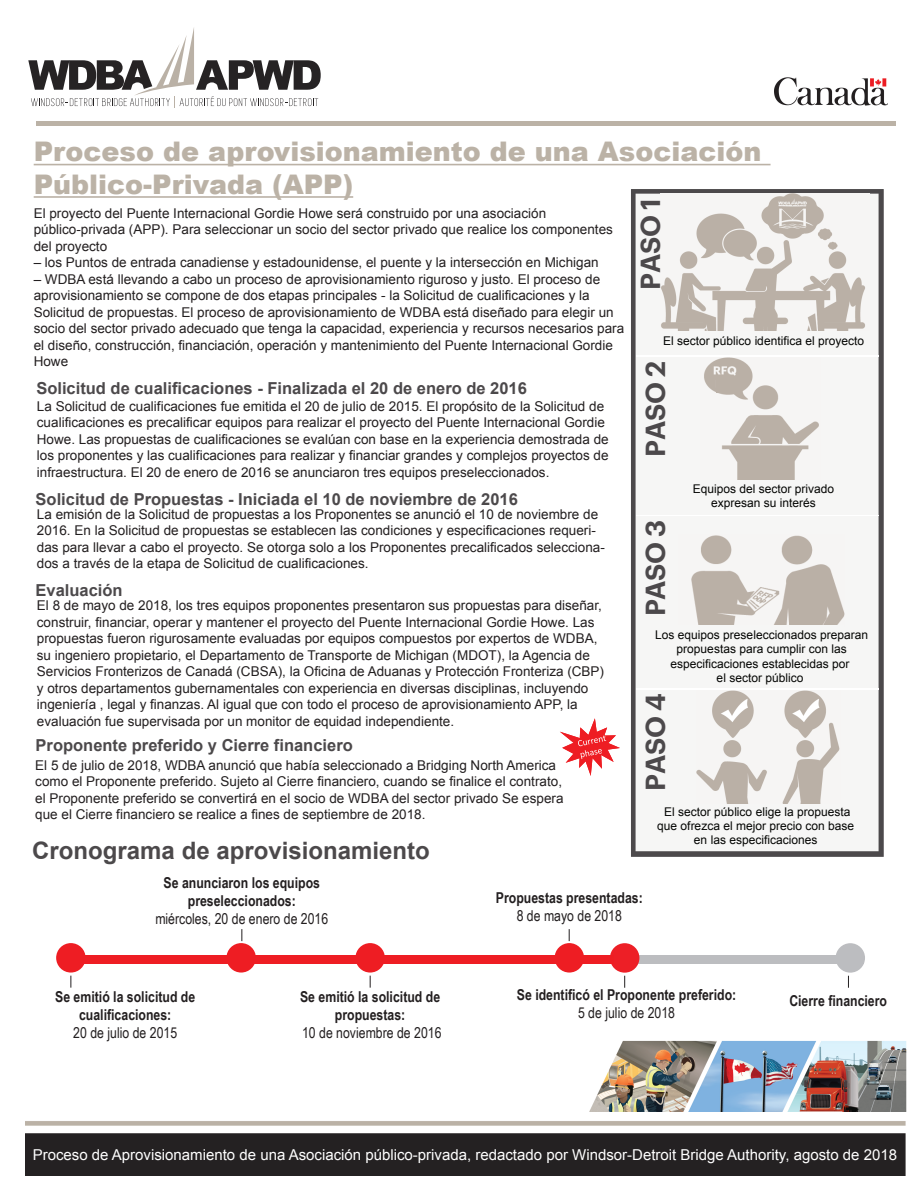
<style>
.page{position:relative;width:918px;height:1188px;background:#fff}
.page>*{position:absolute;margin:0;border:0;box-sizing:border-box;transform-origin:0 0}
.t1{font:900 27px/32.4px "Arial";color:#bbb2a6}
.t2{font:600 27px "Graphik";letter-spacing:-.015em;color:#4c494b}
.t3{font:700 24px "Arial";color:#4c494b}
.t4{font:700 16.5px "Arial";color:#4c494b}
.t5{font:700 15px/18px "Arial Narrow";color:#231f20;text-align:center}
.t6{font:15px "Arial";color:#fff}
.t7{font:15px "Arial Narrow";color:#231f20}
.t8{font:13.5px/16.5px "Arial";color:#231f20}
.t9{font:12px/14.4px "Arial";color:#040503;text-align:center}
</style>
<div class="page">
<svg style="left:631px;top:189px;width:253px;height:668px;background:#585557"></svg>
<svg style="left:28px;top:28px;width:293px;height:80px"></svg>
<img style="left:774px;top:77px;width:114px;height:29px">
<hr style="left:34px;top:164px;width:737px;height:1px;background:#bbb2a6">
<hr style="left:34px;top:196px;width:319px;height:2px;background:#bbb2a6">
<img style="left:25px;top:1040px;width:882px;height:136px">
<hr style="left:36px;top:122px;width:860px;height:4px;background:#bbb2a6">
<div style="left:636px;top:194px;width:243px;height:657px;background:#f6f6f5"></div>
<img style="left:660px;top:194px;width:210px;height:136px">
<img style="left:696px;top:690px;width:144px;height:114px">
<img style="left:679px;top:534px;width:165px;height:92px">
<img style="left:701px;top:357px;width:119px;height:123px">
<hr style="left:636px;top:355px;width:243px;height:2px;background:#fff">
<hr style="left:636px;top:515px;width:243px;height:1px;background:#fff">
<hr style="left:636px;top:688px;width:243px;height:2px;background:#fff">
<svg style="left:560px;top:718px;width:60px;height:58px"></svg>
<div style="left:716px;top:377px;width:26px;height:15px;background:#bab0a6"></div>
<div style="left:738px;top:365px;width:8px;height:15px;background:#bab0a6"></div>
<svg style="left:370px;top:976px;width:1px;height:12px"></svg>
<div style="left:465px;top:955px;width:398px;height:9px;background:#bcbdc0"></div>
<div style="left:226px;top:943px;width:30px;height:30px;background:#ee1d23;border-radius:50%"></div>
<div style="left:56px;top:943px;width:30px;height:30px;background:#ee1d23;border-radius:50%"></div>
<div style="left:355px;top:943px;width:30px;height:30px;background:#ee1d23;border-radius:50%"></div>
<div style="left:555px;top:943px;width:29px;height:30px;background:#ee1d23;border-radius:50%"></div>
<svg style="left:71px;top:976px;width:1px;height:12px"></svg>
<svg style="left:241px;top:929px;width:1px;height:12px"></svg>
<svg style="left:569px;top:929px;width:1px;height:12px"></svg>
<div style="left:610px;top:943px;width:29px;height:30px;background:#ed1f26;border-radius:50%"></div>
<svg style="left:624px;top:976px;width:1px;height:12px"></svg>
<div style="left:836px;top:943px;width:29px;height:30px;background:#bcbdc0;border-radius:50%"></div>
<svg style="left:848px;top:976px;width:1px;height:12px"></svg>
<div style="left:67px;top:955px;width:547px;height:9px;background:#ee1d23"></div>
<div style="left:702px;top:480px;width:118px;height:8px;background:#f6f6f5"></div>
<div style="left:679px;top:626px;width:165px;height:11px;background:#f6f6f5"></div>
<div style="left:683px;top:804px;width:164px;height:12px;background:#f6f6f5"></div>
<h1 class="t1" style="left:34px;top:135px;width:729px">Proceso de aprovisionamiento de una Asociación<br>Público-Privada (APP)</h1>
<h1 class="t2" style="left:630px;top:290px;width:93px;rotate:-90deg">PASO 1</h1>
<p class="t8" style="left:34px;top:205px;width:581px">El proyecto del Puente Internacional Gordie Howe será construido por una asociación público-privada (APP). Para seleccionar un socio del sector privado que realice los componentes del proyecto</p>
<p class="t8" style="left:34px;top:254px;width:567px">– los Puntos de entrada canadiense y estadounidense, el puente y la intersección en Michigan</p>
<p class="t8" style="left:34px;top:271px;width:592px">– WDBA está llevando a cabo un proceso de aprovisionamiento riguroso y justo. El proceso de aprovisionamiento se compone de dos etapas principales - la Solicitud de cualificaciones y la Solicitud de propuestas. El proceso de aprovisionamiento de WDBA está diseñado para elegir un socio del sector privado adecuado que tenga la capacidad, experiencia y recursos necesarios para el diseño, construcción, financiación, operación y mantenimiento del Puente Internacional Gordie Howe</p>
<p class="t9" style="left:663px;top:334px;width:202px">El sector público identifica el proyecto</p>
<h1 class="t2" style="left:635px;top:457px;width:97px;rotate:-90deg">PASO 2</h1>
<p class="t4" style="left:36px;top:377px;width:492px">Solicitud de cualificaciones - Finalizada el 20 de enero de 2016</p>
<p class="t8" style="left:37px;top:398px;width:573px">La Solicitud de cualificaciones fue emitida el 20 de julio de 2015. El propósito de la Solicitud de cualificaciones es precalificar equipos para realizar el proyecto del Puente Internacional Gordie Howe. Las propuestas de cualificaciones se evalúan con base en la experiencia demostrada de los proponentes y las cualificaciones para realizar y financiar grandes y complejos proyectos de infraestructura. El 20 de enero de 2016 se anunciaron tres equipos preseleccionados.</p>
<p class="t4" style="left:36px;top:488px;width:484px">Solicitud de Propuestas - Iniciada el 10 de noviembre de 2016</p>
<p class="t8" style="left:37px;top:506px;width:570px">La emisión de la Solicitud de propuestas a los Proponentes se anunció el 10 de noviembre de 2016. En la Solicitud de propuestas se establecen las condiciones y especificaciones requeri&shy;das para llevar a cabo el proyecto. Se otorga solo a los Proponentes precalificados selecciona&shy;dos a través de la etapa de Solicitud de cualificaciones.</p>
<p class="t4" style="left:36px;top:579px;width:89px">Evaluación</p>
<p class="t8" style="left:37px;top:597px;width:569px">El 8 de mayo de 2018, los tres equipos proponentes presentaron sus propuestas para diseñar, construir, financiar, operar y mantener el proyecto del Puente Internacional Gordie Howe. Las propuestas fueron rigurosamente evaluadas por equipos compuestos por expertos de WDBA, su ingeniero propietario, el Departamento de Transporte de Michigan (MDOT), la Agencia de Servicios Fronterizos de Canadá (CBSA), la Oficina de Aduanas y Protección Fronteriza (CBP) y otros departamentos gubernamentales con experiencia en diversas disciplinas, incluyendo ingeniería , legal y finanzas. Al igual que con todo el proceso de aprovisionamiento APP, la evaluación fue supervisada por un monitor de equidad independiente.</p>
<p class="t4" style="left:36px;top:734px;width:319px">Proponente preferido y Cierre financiero</p>
<p class="t8" style="left:35px;top:757px;width:530px">El 5 de julio de 2018, WDBA anunció que había seleccionado a Bridging North America como el Proponente preferido. Sujeto al Cierre financiero, cuando se finalice el contrato, el Proponente preferido se convertirá en el socio de WDBA del sector privado Se espera que el Cierre financiero se realice a fines de septiembre de 2018.</p>
<h2 class="t3" style="left:32px;top:835px;width:399px">Cronograma de aprovisionamiento</h2>
<h1 class="t2" style="left:635px;top:616px;width:98px;rotate:-90deg">PASO 3</h1>
<p class="t9" style="left:693px;top:481px;width:143px">Equipos del sector privado expresan su interés</p>
<p class="t9" style="left:655px;top:628px;width:214px">Los equipos preseleccionados preparan propuestas para cumplir con las especificaciones establecidas por<br>el sector público</p>
<h1 class="t2" style="left:635px;top:791px;width:99px;rotate:-90deg">PASO 4</h1>
<p class="t9" style="left:657px;top:804px;width:198px">El sector público elige la propuesta que ofrezca el mejor precio con base en las especificaciones</p>
<p class="t5" style="left:164px;top:873px;width:158px">Se anunciaron los equipos preseleccionados:</p>
<p class="t7" style="left:155px;top:908px;width:174px">miércoles, 20 de enero de 2016</p>
<p class="t5" style="left:55px;top:987px;width:142px">Se emitió la solicitud de cualificaciones:</p>
<p class="t7" style="left:73px;top:1021px;width:105px">20 de julio de 2015</p>
<p class="t5" style="left:300px;top:987px;width:142px">Se emitió la solicitud de propuestas:</p>
<p class="t7" style="left:302px;top:1021px;width:141px">10 de noviembre de 2016</p>
<p class="t5" style="left:496px;top:888px;width:148px">Propuestas presentadas:</p>
<p class="t7" style="left:517px;top:905px;width:107px">8 de mayo de 2018</p>
<p class="t5" style="left:517px;top:985px;width:221px">Se identificó el Proponente preferido:</p>
<p class="t7" style="left:578px;top:1001px;width:99px">5 de julio de 2018</p>
<p class="t5" style="left:789px;top:991px;width:99px">Cierre financiero</p>
<p class="t6" style="left:33px;top:1145px;width:866px">Proceso de Aprovisionamiento de una Asociación público-privada, redactado por Windsor-Detroit Bridge Authority, agosto de 2018</p>
</div>
